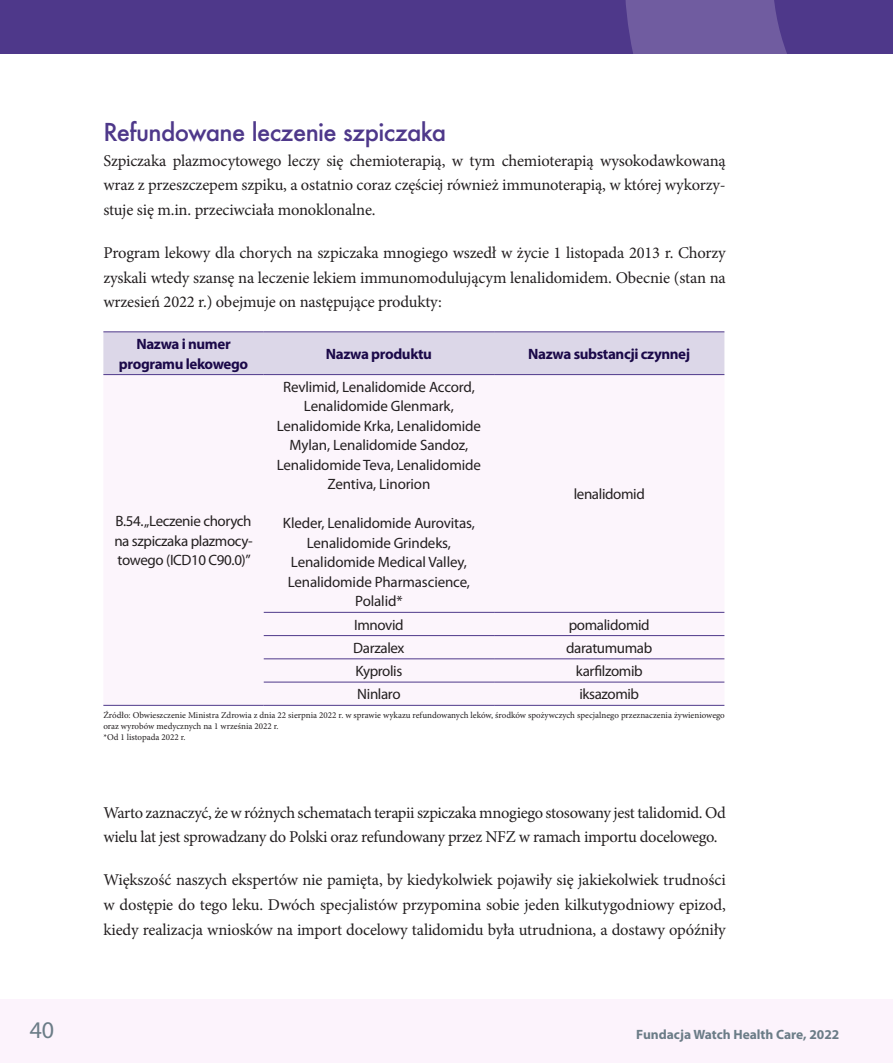
<style>
.page{position:relative;width:893px;height:1063px;background:#fff}
.page>*{position:absolute;margin:0;border:0;box-sizing:border-box;transform-origin:0 0}
._2b_Komentarz{font:500 24px "Futura";letter-spacing:-.025em;color:#4e388a}
.t1{font:24px "Myriad Pro";color:#6b7c87}
.Tekst_OK{font:16.5px/24.8px "Minion Pro";letter-spacing:-.02em;color:#231f20;text-align:justify}
._6_Tabela{font:15px/19.5px "Myriad Pro";letter-spacing:-.01em;color:#231f20;text-align:center}
._6_Tabela-2{font:700 15px/19.5px "Myriad Pro";letter-spacing:-.025em;color:#1b0949;text-align:center}
.t2{font:700 13.5px "Myriad Pro";color:#6b7c87}
._6_Footnotes{font:9px/10.8px "Minion Pro";color:#231f20}
</style>
<div class="page">
<div style="left:0;top:0;width:893px;height:54px;background:#4e388a"></div>
<div style="left:0;top:999px;width:893px;height:64px;background:#fcf3fc"></div>
<svg style="left:625px;top:0;width:162px;height:54px;background:#6d599e"></svg>
<div style="left:103px;top:332px;width:621px;height:42px;background:#dcd7e8"></div>
<div style="left:103px;top:375px;width:621px;height:330px;background:#fcf5fc"></div>
<hr style="left:103px;top:705px;width:161px;height:1px;background:#4e388a">
<hr style="left:264px;top:612px;width:230px;height:1px;background:#4e388a">
<hr style="left:494px;top:612px;width:230px;height:1px;background:#4e388a">
<hr style="left:264px;top:635px;width:230px;height:1px;background:#4e388a">
<hr style="left:494px;top:635px;width:230px;height:1px;background:#4e388a">
<hr style="left:264px;top:658px;width:230px;height:1px;background:#4e388a">
<hr style="left:494px;top:658px;width:230px;height:1px;background:#4e388a">
<hr style="left:264px;top:682px;width:230px;height:1px;background:#4e388a">
<hr style="left:494px;top:682px;width:230px;height:1px;background:#4e388a">
<hr style="left:264px;top:705px;width:230px;height:1px;background:#4e388a">
<hr style="left:494px;top:705px;width:230px;height:1px;background:#4e388a">
<hr style="left:103px;top:331px;width:161px;height:1px;background:#4e388a">
<hr style="left:264px;top:331px;width:230px;height:1px;background:#4e388a">
<hr style="left:494px;top:331px;width:230px;height:1px;background:#4e388a">
<hr style="left:103px;top:374px;width:161px;height:1px;background:#4e388a">
<hr style="left:264px;top:374px;width:230px;height:1px;background:#4e388a">
<hr style="left:494px;top:374px;width:230px;height:1px;background:#4e388a">
<p class="_2b_Komentarz" style="left:103px;top:116px;width:344px">Refundowane leczenie szpiczaka</p>
<p class="Tekst_OK" style="left:103px;top:148px;width:624px">Szpiczaka plazmocytowego leczy się chemioterapią, w tym chemioterapią wysokodawkowaną wraz z przeszczepem szpiku, a ostatnio coraz częściej również immunoterapią, w której wykorzy&shy;stuje się m.in. przeciwciała monoklonalne.</p>
<p class="Tekst_OK" style="left:103px;top:240px;width:624px">Program lekowy dla chorych na szpiczaka mnogiego wszedł w życie 1 listopada 2013 r. Chorzy zyskali wtedy szansę na leczenie lekiem immunomodulującym lenalidomidem. Obecnie (stan na wrzesień 2022 r.) obejmuje on następujące produkty:</p>
<p class="_6_Tabela-2" style="left:119px;top:334px;width:131px">Nazwa i numer programu lekowego</p>
<p class="_6_Tabela-2" style="left:326px;top:344px;width:108px">Nazwa produktu</p>
<p class="_6_Tabela-2" style="left:528px;top:344px;width:163px">Nazwa substancji czynnej</p>
<p class="_6_Tabela" style="left:114px;top:511px;width:140px;text-align:justify">B.54. „Leczenie chorych na szpiczaka plazmocy&shy;towego (ICD10 C90.0)”</p>
<p class="_6_Tabela" style="left:277px;top:377px;width:206px">Revlimid, Lenalidomide Accord,<br>Lenalidomide Glenmark,<br>Lenalidomide Krka, Lenalidomide<br>Mylan, Lenalidomide Sandoz,<br>Lenalidomide Teva, Lenalidomide<br>Zentiva, Linorion</p>
<p class="_6_Tabela" style="left:283px;top:513px;width:194px">Kleder, Lenalidomide Aurovitas,<br>Lenalidomide Grindeks,<br>Lenalidomide Medical Valley,<br>Lenalidomide Pharmascience,<br>Polalid*</p>
<p class="_6_Tabela" style="left:574px;top:484px;width:73px">lenalidomid</p>
<p class="_6_Tabela" style="left:354px;top:615px;width:51px">Imnovid</p>
<p class="_6_Tabela" style="left:569px;top:615px;width:82px">pomalidomid</p>
<p class="_6_Tabela" style="left:353px;top:638px;width:53px">Darzalex</p>
<p class="_6_Tabela" style="left:566px;top:638px;width:88px">daratumumab</p>
<p class="_6_Tabela" style="left:355px;top:661px;width:48px">Kyprolis</p>
<p class="_6_Tabela" style="left:576px;top:661px;width:69px">karfilzomib</p>
<p class="_6_Tabela" style="left:357px;top:684px;width:45px">Ninlaro</p>
<p class="_6_Tabela" style="left:579px;top:684px;width:61px">iksazomib</p>
<p class="_6_Footnotes" style="left:103px;top:710px;width:623px">Źródło: Obwieszczenie Ministra Zdrowia z dnia 22 sierpnia 2022 r. w sprawie wykazu refundowanych leków, środków spożywczych specjalnego przeznaczenia żywieniowego oraz wyrobów medycznych na 1 września 2022 r.</p>
<p class="_6_Footnotes" style="left:103px;top:731px;width:84px">*Od 1 listopada 2022 r.</p>
<p class="Tekst_OK" style="left:103px;top:800px;width:624px">Warto zaznaczyć, że w różnych schematach terapii szpiczaka mnogiego stosowany jest talidomid. Od wielu lat jest sprowadzany do Polski oraz refundowany przez NFZ w ramach importu docelowego.</p>
<p class="Tekst_OK" style="left:103px;top:868px;width:624px">Większość naszych ekspertów nie pamięta, by kiedykolwiek pojawiły się jakiekolwiek trudności w dostępie do tego leku. Dwóch specjalistów przypomina sobie jeden kilkutygodniowy epizod, kiedy realizacja wniosków na import docelowy talidomidu była utrudniona, a dostawy opóźniły</p>
<h1 class="t1" style="left:30px;top:1016px;width:26px">40</h1>
<p class="t2" style="left:636px;top:1026px;width:205px">Fundacja Watch Health Care, 2022</p>
</div>
